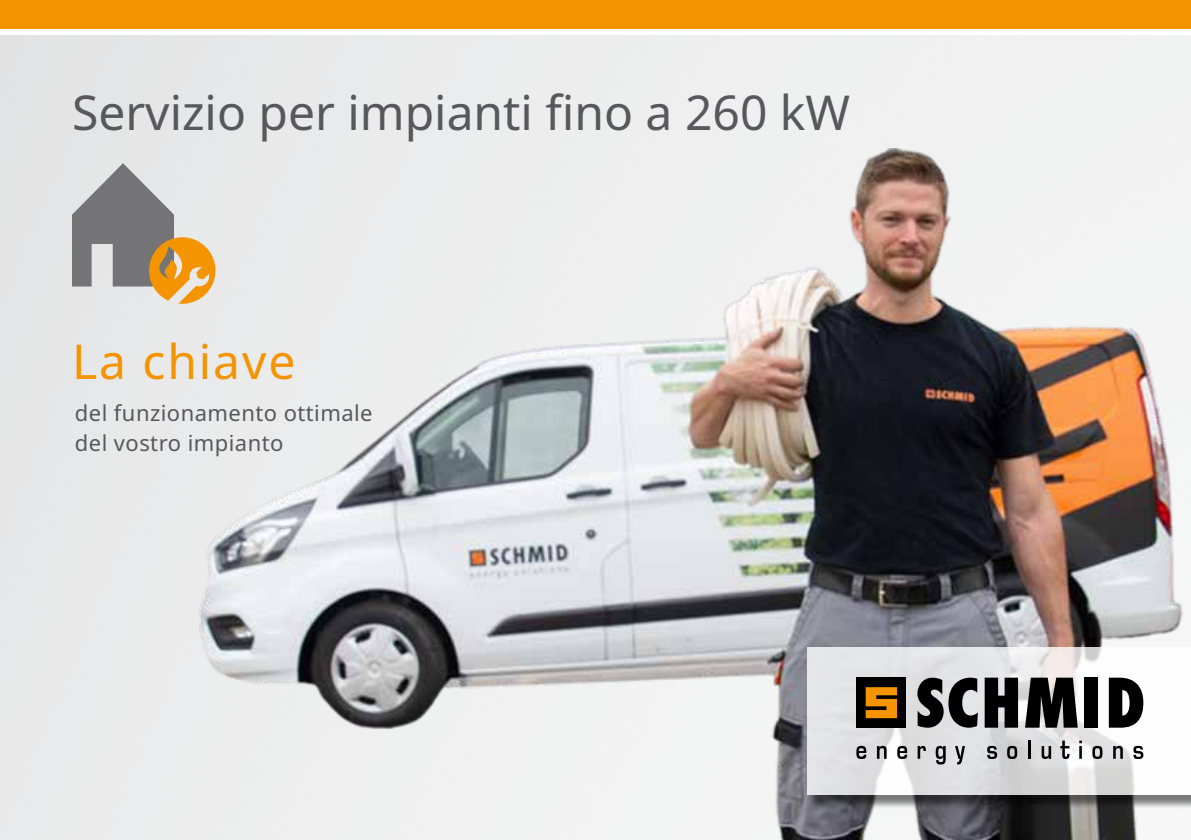
<style>
.page{position:relative;width:1191px;height:840px;background:#fff}
.page>*{position:absolute;margin:0;border:0;box-sizing:border-box;transform-origin:0 0}
.t1{font:48px "Noto Sans";color:#58585a}
.t2{font:48px "Noto Sans";letter-spacing:.04em;color:#f39400}
.t3{font:22px/30px "Noto Sans";letter-spacing:.02em;color:#58585a}
</style>
<div class="page">
<img style="left:176px;top:149px;width:1015px;height:690px">
<svg style="left:72px;top:163px;width:143px;height:140px"></svg>
<div style="left:808px;top:649px;width:383px;height:160px;background:#000;opacity:.65"></div>
<svg style="left:807px;top:646px;width:384px;height:148px;fill:#e4e4e6"></svg>
<div style="left:856px;top:677px;width:50px;height:50px;background:#000"></div>
<svg style="left:865px;top:687px;width:32px;height:30px"></svg>
<svg style="left:917px;top:677px;width:61px;height:50px"></svg>
<svg style="left:984px;top:677px;width:34px;height:50px"></svg>
<svg style="left:1025px;top:677px;width:52px;height:50px"></svg>
<svg style="left:1108px;top:677px;width:35px;height:50px"></svg>
<div style="left:1084px;top:677px;width:14px;height:50px;background:#000"></div>
<svg style="left:856px;top:745px;width:10px;height:13px"></svg>
<svg style="left:877px;top:745px;width:9px;height:13px"></svg>
<svg style="left:897px;top:745px;width:10px;height:13px"></svg>
<svg style="left:917px;top:745px;width:8px;height:13px"></svg>
<svg style="left:935px;top:745px;width:10px;height:19px"></svg>
<svg style="left:955px;top:745px;width:10px;height:19px"></svg>
<svg style="left:987px;top:745px;width:10px;height:13px"></svg>
<svg style="left:1007px;top:745px;width:10px;height:13px"></svg>
<svg style="left:1028px;top:740px;width:2px;height:18px"></svg>
<svg style="left:1041px;top:745px;width:10px;height:13px"></svg>
<svg style="left:1060px;top:740px;width:9px;height:18px"></svg>
<svg style="left:1079px;top:740px;width:2px;height:18px"></svg>
<svg style="left:1092px;top:745px;width:10px;height:13px"></svg>
<svg style="left:1113px;top:745px;width:9px;height:13px"></svg>
<svg style="left:1133px;top:745px;width:10px;height:13px"></svg>
<div style="left:0;top:0;width:1191px;height:29px;background:#f39400"></div>
<h1 class="t1" style="left:72px;top:79px;width:779px">Servizio per impianti fino a 260 kW</h1>
<h1 class="t2" style="left:72px;top:327px;width:225px">La chiave</h1>
<p class="t3" style="left:75px;top:398px;width:299px">del funzionamento ottimale del vostro impianto</p>
</div>
